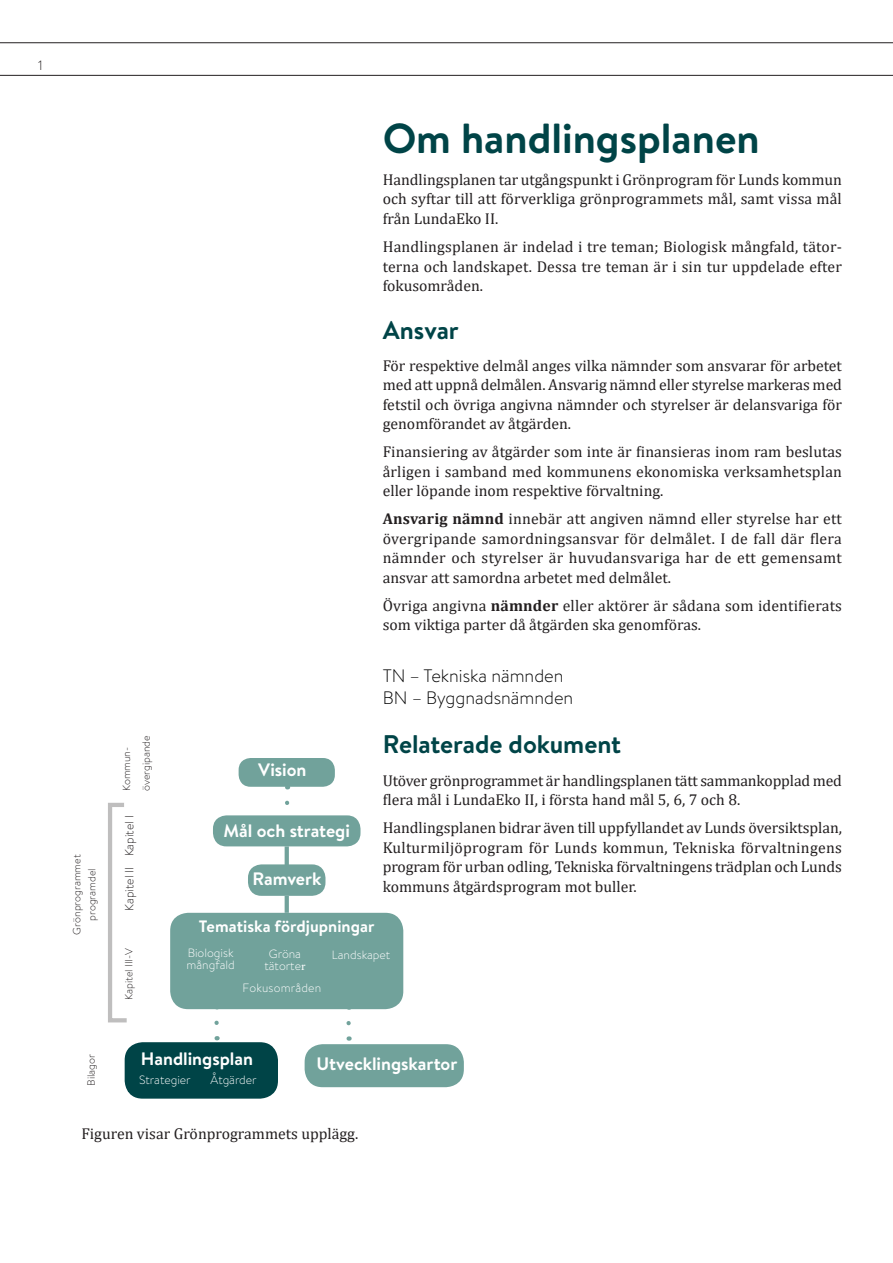
<style>
.page{position:relative;width:893px;height:1263px;background:#fff}
.page>*{position:absolute;margin:0;border:0;box-sizing:border-box;transform-origin:0 0}
.GP__Rubrik1{font:700 42px "Brandon Text";color:#004447}
.GP__Rubrik2{font:700 25.5px "Brandon Text";letter-spacing:-.005em;color:#004447}
.GP__Rubrik2_-_svart{font:700 18px "Brandon Text";color:#fff}
.GP__Rubrik4{font:300 18px/21.6px "Brandon Text";color:#000}
.GP__Rubrik2-2{font:700 16.5px "Brandon Text";color:#fff}
.GP_BRÖDTEXT{font:15.75px/19.5px "Cambria";color:#231f20;text-align:justify}
.t1{font:300 13.5px "Brandon Text";color:#231f20}
.GP__Faktaruta_text{font:300 12px/12px "Brandon Text";color:#fff}
.GP__sidnummer{font:300 12px "Brandon Text";color:#231f20}
.GP__Rubrik2-3{font:300 12px "Brandon Text";letter-spacing:.015em;color:#fff}
.GP__sidnummer-2{font:300 10.5px/19.5px "Brandon Text";color:#231f20}
.s1{font-weight:700}
.s2{font-family:"Minion Pro";font-weight:400}
</style>
<div class="page">
<hr style="left:0;top:42px;width:893px;height:1px;background:#231f20">
<hr style="left:0;top:75px;width:893px;height:1px;background:#231f20">
<div style="left:213px;top:815px;width:147px;height:31px;background:#71a29b;border-radius:13px"></div>
<div style="left:125px;top:1042px;width:153px;height:57px;background:#004447;border-radius:18px"></div>
<div style="left:170px;top:913px;width:233px;height:96px;background:#71a29b;border-radius:18px"></div>
<svg style="left:285px;top:846px;width:4px;height:18px"></svg>
<div style="left:248px;top:864px;width:77px;height:32px;background:#71a29b;border-radius:14px"></div>
<svg style="left:285px;top:896px;width:4px;height:17px"></svg>
<div style="left:239px;top:758px;width:96px;height:29px;background:#71a29b;border-radius:12px"></div>
<svg style="left:346px;top:1023px;width:5px;height:18px"></svg>
<div style="left:305px;top:1044px;width:159px;height:43px;background:#71a29b;border-radius:18px"></div>
<svg style="left:108px;top:802px;width:19px;height:221px"></svg>
<p class="t1" style="left:38px;top:56px;width:6px">1</p>
<p class="GP__sidnummer-2" style="left:67px;top:934px;width:81px;rotate:-90deg">Grönprogrammet</p>
<p class="GP__sidnummer-2" style="left:82px;top:921px;width:54px;rotate:-90deg">programdel</p>
<p class="GP__sidnummer-2" style="left:81px;top:1086px;width:33px;rotate:-90deg">Bilagor</p>
<p class="GP__sidnummer-2" style="left:117px;top:791px;width:57px;rotate:-90deg">Kommun&shy;övergipande</p>
<p class="GP__sidnummer" style="left:121px;top:856px;width:43px;rotate:-90deg">Kapitel I</p>
<p class="GP__sidnummer" style="left:121px;top:911px;width:46px;rotate:-90deg">Kapitel II</p>
<p class="GP__sidnummer-2" style="left:119px;top:1000px;width:53px;rotate:-90deg">Kapitel III-V</p>
<p class="GP__Rubrik2_-_svart" style="left:258px;top:757px;width:50px">Vision</p>
<p class="GP__Rubrik2_-_svart" style="left:223px;top:818px;width:128px">Mål och strategi</p>
<p class="GP__Rubrik2_-_svart" style="left:253px;top:866px;width:70px">Ramverk</p>
<p class="GP__Rubrik1" style="left:383px;top:109px;width:378px">Om handlingsplanen</p>
<p class="GP_BRÖDTEXT" style="left:383px;top:170px;width:461px">Handlingsplanen tar utgångspunkt i Grönprogram för Lunds kommun och syftar till att förverkliga grönprogrammets mål, samt vissa mål från LundaEko II.</p>
<p class="GP_BRÖDTEXT" style="left:383px;top:237px;width:461px">Handlingsplanen är indelad i tre teman; Biologisk mångfald, tätor&shy;terna och landskapet. Dessa tre teman är i sin tur uppdelade efter fokusområden.</p>
<p class="GP__Rubrik2" style="left:383px;top:312px;width:78px">Ansvar</p>
<p class="GP_BRÖDTEXT" style="left:383px;top:356px;width:461px">För respektive delmål anges vilka nämnder som ansvarar för arbetet med att uppnå delmålen. Ansvarig nämnd eller styrelse markeras med fetstil och övriga angivna nämnder och styrelser är delansvariga för genomförandet av åtgärden.</p>
<p class="GP_BRÖDTEXT" style="left:383px;top:442px;width:461px">Finansiering av åtgärder som inte är finansieras inom ram beslutas årligen i samband med kommunens ekonomiska verksamhetsplan eller löpande inom respektive förvaltning.</p>
<p class="GP_BRÖDTEXT" style="left:383px;top:509px;width:461px"><span class="s1">Ansvarig nämnd</span> innebär att angiven nämnd eller styrelse har ett övergripande samordningsansvar för delmålet. I de fall där flera nämnder och styrelser är huvudansvariga har de ett gemensamt ansvar att samordna arbetet med delmålet.</p>
<p class="GP_BRÖDTEXT" style="left:383px;top:596px;width:461px">Övriga angivna <span class="s1">nämnder</span> eller aktörer är sådana som identifierats som viktiga parter då åtgärden ska genomföras.</p>
<p class="GP__Rubrik4" style="left:383px;top:664px;width:192px">TN – Tekniska nämnden<br>BN – Byggnadsnämnden</p>
<p class="GP__Rubrik2" style="left:383px;top:727px;width:240px">Relaterade dokument</p>
<p class="GP_BRÖDTEXT" style="left:383px;top:770px;width:461px">Utöver grönprogrammet är handlingsplanen tätt sammankopplad med flera mål i LundaEko II, i första hand mål 5, 6, 7 och 8.</p>
<p class="GP_BRÖDTEXT" style="left:383px;top:818px;width:461px">Handlingsplanen bidrar även till uppfyllandet av Lunds översiktsplan, Kulturmiljöprogram för Lunds kommun, Tekniska förvaltningens program för urban odling, Tekniska förvaltningens trädplan och Lunds kommuns åtgärdsprogram mot buller.</p>
<p class="GP__Rubrik2-2" style="left:199px;top:915px;width:177px">Tematiska fördjupningar</p>
<p class="GP__Faktaruta_text" style="left:187px;top:946px;width:50px">Biologisk mångfald</p>
<p class="GP__Faktaruta_text" style="left:265px;top:948px;width:42px;text-align:center">Gröna tätorte<span class="s2">r</span></p>
<p class="GP__Rubrik2-3" style="left:243px;top:980px;width:80px">Fokusområden</p>
<p class="GP__Faktaruta_text" style="left:332px;top:948px;width:60px">Landskapet</p>
<p class="GP__Rubrik2_-_svart" style="left:141px;top:1046px;width:114px">Handlingsplan</p>
<p class="GP__Faktaruta_text" style="left:139px;top:1073px;width:53px">Strategier</p>
<p class="GP__Faktaruta_text" style="left:211px;top:1073px;width:48px">Åtgärder</p>
<p class="GP__Rubrik2_-_svart" style="left:316px;top:1051px;width:142px">Utvecklingskartor</p>
<p class="GP_BRÖDTEXT" style="left:81px;top:1124px;width:278px">Figuren visar Grönprogrammets upplägg.</p>
</div>
